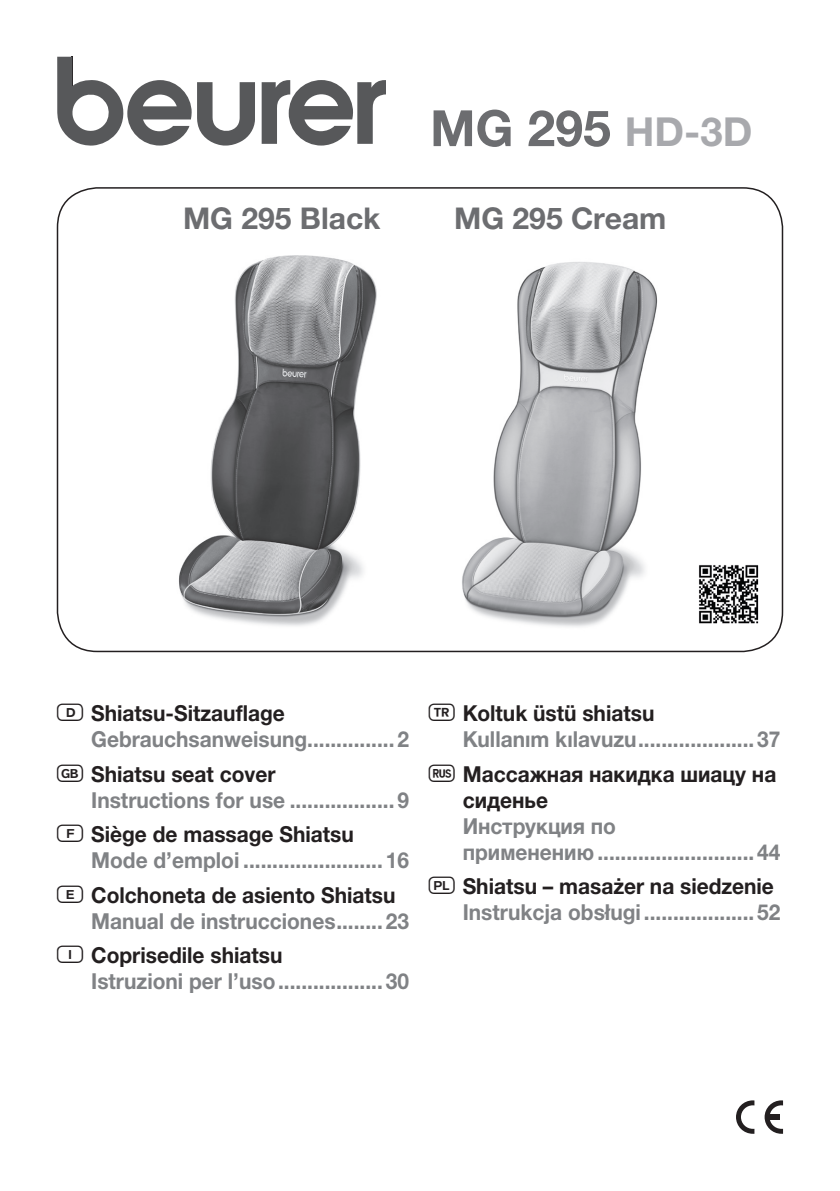
<style>
.page{position:relative;width:840px;height:1191px;background:#fff}
.page>*{position:absolute;margin:0;border:0;box-sizing:border-box;transform-origin:0 0}
.t1{font:700 50px "Helvetica Neue LTW1 G";color:#6c6d70}
.t2{font:700 30px "Helvetica Neue LTW1 G";color:#6c6d70}
.t3{font:700 22px/26px "Helvetica Neue LTW1 G";color:#808285;scale:.95 1}
.t4{font:700 22px/26px "Helvetica Neue LTW1 G";color:#231f20;scale:.95 1}
.s1{font-size:40px;color:#a8a9ad}
.s2{font-family:"Laend Beurer 2012";font-size:26px;color:#231f20}
.s3{color:#231f20}
.s4{font-family:"Laend Beurer 2012";font-size:26px}
</style>
<div class="page">
<img style="left:93px;top:255px;width:309px;height:398px">
<img style="left:419px;top:262px;width:263px;height:391px">
<svg style="left:197px;top:82px;width:58px;height:64px"></svg>
<svg style="left:57px;top:57px;width:134px;height:89px"></svg>
<svg style="left:261px;top:80px;width:125px;height:66px"></svg>
<svg style="left:764px;top:1100px;width:18px;height:33px"></svg>
<div style="left:768px;top:1114px;width:11px;height:5px;background:#231f20"></div>
<svg style="left:736px;top:1100px;width:18px;height:33px"></svg>
<img style="left:699px;top:565px;width:60px;height:59px">
<h1 class="t1" style="left:430px;top:97px;width:323px">MG 295 <span class="s1">HD-3D</span></h1>
<h2 class="t2" style="left:183px;top:200px;width:199px">MG 295 Black</h2>
<h2 class="t2" style="left:454px;top:200px;width:213px">MG 295 Cream</h2>
<p class="t3" style="left:91px;top:700px;width:336px;text-indent:-34px"><span class="s2">D</span> <span class="s3">Shiatsu-Sitzauflage<br></span>Gebrauchsanweisung...............2</p>
<p class="t3" style="left:91px;top:760px;width:336px;text-indent:-34px"><span class="s2">G</span> <span class="s3">Shiatsu seat cover<br></span>Instructions for use ..................9</p>
<p class="t3" style="left:91px;top:821px;width:336px;text-indent:-34px"><span class="s2">F</span> <span class="s3">Siège de massage Shiatsu<br></span>Mode d’emploi ........................16</p>
<p class="t3" style="left:91px;top:881px;width:336px;text-indent:-34px"><span class="s2">E</span> <span class="s3">Colchoneta de asiento Shiatsu<br></span>Manual de instrucciones ........23</p>
<p class="t3" style="left:91px;top:942px;width:336px;text-indent:-34px"><span class="s2">I</span> <span class="s3">Coprisedile shiatsu<br></span>Istruzioni per l’uso ..................30</p>
<p class="t3" style="left:462px;top:700px;width:336px;text-indent:-34px"><span class="s2">T</span> <span class="s3">Koltuk üstü shiatsu<br></span>Kullanım kılavuzu ....................37</p>
<p class="t4" style="left:462px;top:760px;width:331px;text-indent:-34px"><span class="s4">r</span> Массажная накидка шиацу на сиденье</p>
<p class="t3" style="left:462px;top:812px;width:336px">Инструкция по<br>применению ...........................44</p>
<p class="t3" style="left:428px;top:873px;width:371px;text-align:right"><span class="s2">Q</span> <span class="s3">Shiatsu – masażer na siedzenie<br></span>Instrukcja obsługi ...................52</p>
</div>
